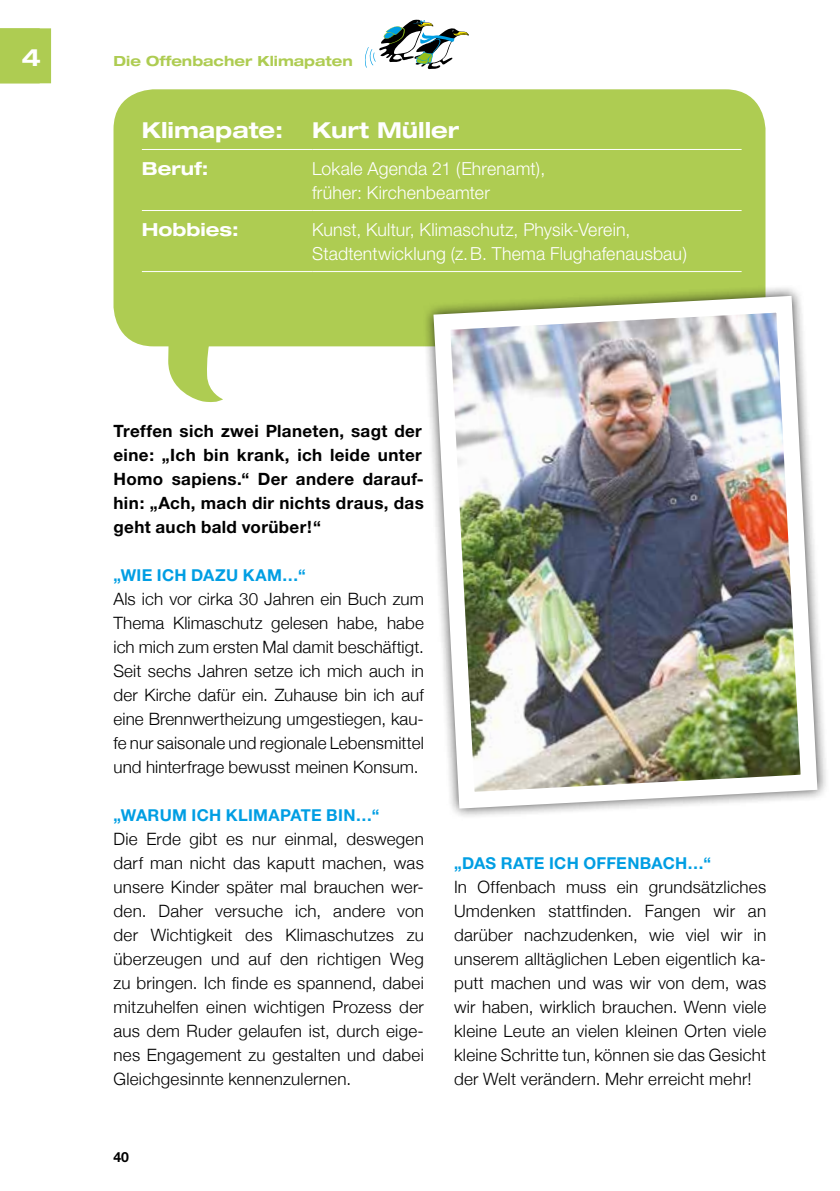
<style>
.page{position:relative;width:840px;height:1191px;background:#fff}
.page>*{position:absolute;margin:0;border:0;box-sizing:border-box;transform-origin:0 0}
.t1{font:700 expanded 24px "Helvetica Neue";color:#fff}
.t2{font:700 expanded 22px "Helvetica Neue";color:#fff}
.t3{font:300 18px/24px "Helvetica Neue CE";letter-spacing:.01em;color:#fff}
.t4{font:700 expanded 18px "Helvetica Neue";color:#fff}
.t5{font:300 17px/24px "Helvetica Neue";letter-spacing:.015em;color:#000;text-align:justify}
.t6{font:700 17px/24px "Helvetica Neue";letter-spacing:.02em;color:#000;text-align:justify}
.t7{font:700 16.4px "Helvetica Neue";letter-spacing:.015em;color:#009ee3}
.t8{font:700 expanded 14px "Helvetica Neue";color:#aecc52}
.t9{font:700 14px "Helvetica Neue";color:#000}
</style>
<div class="page">
<svg style="left:365px;top:19px;width:104px;height:51px"></svg>
<svg style="left:113px;top:89px;width:652px;height:313px;background:#b6d163"></svg>
<hr style="left:142px;top:149px;width:170px;height:1px;background:#fff">
<hr style="left:312px;top:149px;width:429px;height:1px;background:#fff">
<hr style="left:142px;top:210px;width:170px;height:1px;background:#fff">
<hr style="left:312px;top:210px;width:429px;height:1px;background:#fff">
<hr style="left:142px;top:271px;width:170px;height:1px;background:#fff">
<hr style="left:312px;top:271px;width:429px;height:1px;background:#fff">
<div style="left:421px;top:284px;width:408px;height:536px;background:#000;opacity:.75"></div>
<img style="left:425px;top:287px;width:400px;height:530px">
<div style="left:0;top:28px;width:51px;height:55px;background:#aecc52"></div>
<h1 class="t1" style="left:13px;top:42px;width:29px">14</h1>
<p class="t8" style="left:113px;top:52px;width:240px">Die Offenbacher Klimapaten</p>
<p class="t2" style="left:142px;top:116px;width:143px">Klimapate:</p>
<p class="t2" style="left:312px;top:116px;width:149px">Kurt Müller</p>
<p class="t4" style="left:142px;top:157px;width:68px">Beruf:</p>
<p class="t3" style="left:312px;top:157px;width:234px">Lokale Agenda 21 (Ehrenamt), früher: Kirchenbeamter</p>
<p class="t4" style="left:142px;top:218px;width:98px">Hobbies:</p>
<p class="t3" style="left:312px;top:218px;width:376px">Kunst, Kultur, Klimaschutz, Physik-Verein,<br>Stadtentwicklung (z.B. Thema Flughafenausbau)</p>
<p class="t6" style="left:113px;top:418px;width:311px">Treffen sich zwei Planeten, sagt der eine: „Ich bin krank, ich leide unter Homo sapiens.“ Der andere darauf&shy;hin: „Ach, mach dir nichts draus, das geht auch bald vorüber!“</p>
<p class="t7" style="left:113px;top:564px;width:194px">„WIE ICH DAZU KAM…“</p>
<p class="t5" style="left:113px;top:586px;width:312px">Als ich vor cirka 30 Jahren ein Buch zum Thema Klimaschutz gelesen habe, habe ich mich zum ersten Mal damit beschäftigt.<br>Seit sechs Jahren setze ich mich auch in der Kirche dafür ein. Zuhause bin ich auf eine Brennwertheizung umgestiegen, kau&shy;fe nur saisonale und regionale Lebensmittel und hinterfrage bewusst meinen Konsum.</p>
<p class="t7" style="left:113px;top:804px;width:267px">„WARUM ICH KLIMAPATE BIN…“</p>
<p class="t5" style="left:113px;top:826px;width:312px">Die Erde gibt es nur einmal, deswegen darf man nicht das kaputt machen, was unsere Kinder später mal brauchen wer&shy;den. Daher versuche ich, andere von der Wichtigkeit des Klimaschutzes zu überzeugen und auf den richtigen Weg zu bringen. Ich finde es spannend, dabei mitzuhelfen einen wichtigen Prozess der aus dem Ruder gelaufen ist, durch eige&shy;nes Engagement zu gestalten und dabei Gleichgesinnte kennenzulernen.</p>
<p class="t9" style="left:113px;top:1148px;width:17px">40</p>
<p class="t7" style="left:454px;top:852px;width:258px">„DAS RATE ICH OFFENBACH…“</p>
<p class="t5" style="left:454px;top:874px;width:313px">In Offenbach muss ein grundsätzliches Umdenken stattfinden. Fangen wir an darüber nachzudenken, wie viel wir in unserem alltäglichen Leben eigentlich ka&shy;putt machen und was wir von dem, was wir haben, wirklich brauchen. Wenn viele kleine Leute an vielen kleinen Orten viele kleine Schritte tun, können sie das Gesicht der Welt verändern. Mehr erreicht mehr!</p>
</div>
